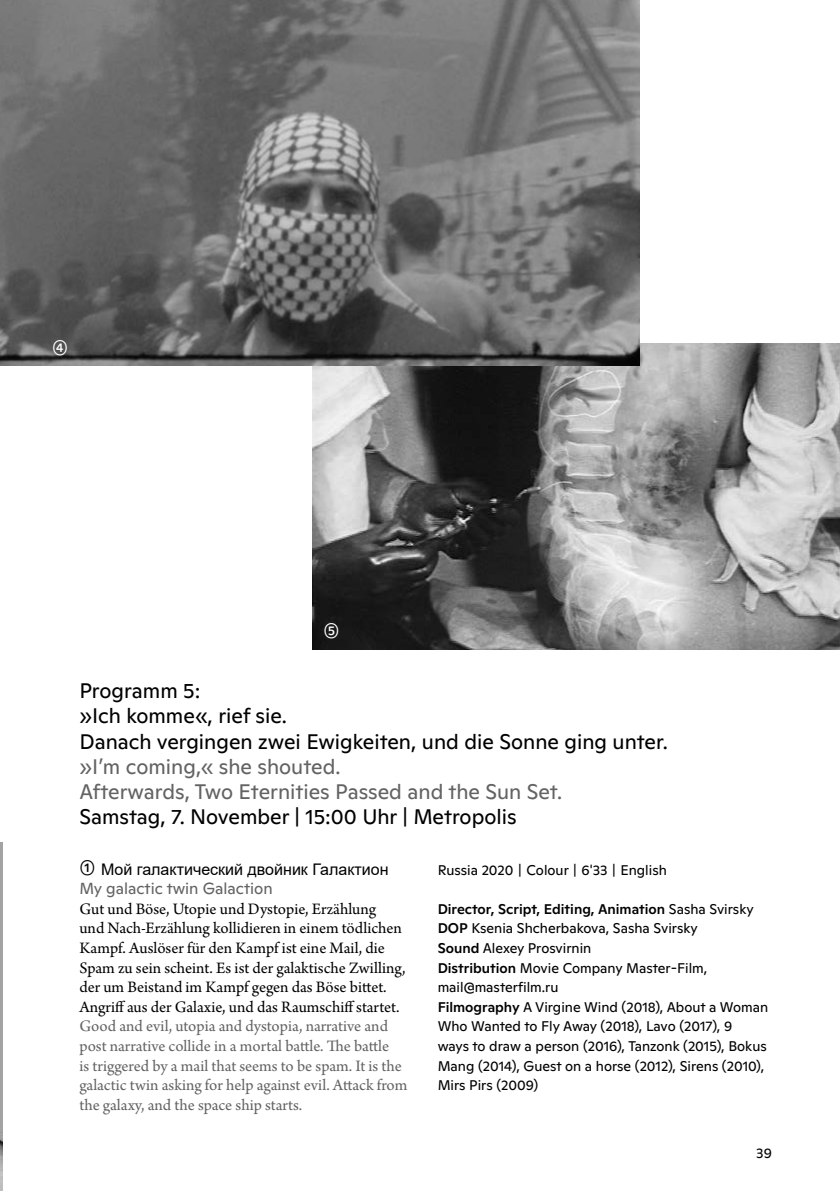
<style>
.page{position:relative;width:840px;height:1191px;background:#fff}
.page>*{position:absolute;margin:0;border:0;box-sizing:border-box;transform-origin:0 0}
.t1{font:22px "Ginto Normal";color:#fff}
.t2{font:21px/25.2px "Ginto Normal";color:#000}
.t3{font:21px/25.2px "Ginto Normal";color:#646363}
.t4{font:16.8px/19.6px "Arno Pro";color:#000}
.t5{font:16.8px/19.6px "Arno Pro";color:#646363}
.t6{font:16px "Arial";color:#000}
.t7{font:16px "Ginto Normal";color:#646363}
.t8{font:14px/19.6px "Ginto Normal";color:#000}
.s1{font-family:"Ginto Normal";font-size:22px}
.s2{font-weight:500}
</style>
<div class="page">
<img style="left:312px;top:343px;width:527px;height:307px">
<img style="left:0;top:842px;width:3px;height:349px">
<img style="left:0;top:0;width:639px;height:366px">
<h1 class="t1" style="left:52px;top:331px;width:17px">④</h1>
<h1 class="t1" style="left:323px;top:614px;width:17px">⑤</h1>
<h2 class="t2" style="left:79px;top:676px;width:589px">Programm 5:<br>»Ich komme«, rief sie.<br>Danach vergingen zwei Ewigkeiten, und die Sonne ging unter.</h2>
<h2 class="t3" style="left:79px;top:752px;width:484px">»I’m coming,« she shouted.<br>Afterwards, Two Eternities Passed and the Sun Set.</h2>
<h2 class="t2" style="left:79px;top:802px;width:438px">Samstag, 7. November | 15:00 Uhr | Metropolis</h2>
<p class="t6" style="left:79px;top:858px;width:310px"><span class="s1">①</span> Мой галактический двойник Галактион</p>
<p class="t7" style="left:79px;top:876px;width:194px">My galactic twin Galaction</p>
<p class="t4" style="left:79px;top:899px;width:327px">Gut und Böse, Utopie und Dystopie, Erzählung<br>und Nach-Erzählung kollidieren in einem tödlichen Kampf. Auslöser für den Kampf ist eine Mail, die Spam zu sein scheint. Es ist der galaktische Zwilling, der um Beistand im Kampf gegen das Böse bittet.<br>Angriff aus der Galaxie, und das Raumschiff startet.</p>
<p class="t5" style="left:79px;top:1017px;width:329px">Good and evil, utopia and dystopia, narrative and post narrative collide in a mortal battle. The battle<br>is triggered by a mail that seems to be spam. It is the galactic twin asking for help against evil. Attack from the galaxy, and the space ship starts.</p>
<p class="t8" style="left:437px;top:859px;width:230px">Russia 2020 | Colour | 6'33 | English</p>
<p class="t8" style="left:437px;top:898px;width:332px"><span class="s2">Director, Script, Editing, Animation</span> Sasha Svirsky <span class="s2">DOP</span> Ksenia Shcherbakova, Sasha Svirsky<br><span class="s2">Sound</span> Alexey Prosvirnin<br><span class="s2">Distribution</span> Movie Company Master-Film, mail@masterfilm.ru<br><span class="s2">Filmography</span> A Virgine Wind (2018), About a Woman Who Wanted to Fly Away (2018), Lavo (2017), 9<br>ways to draw a person (2016), Tanzonk (2015), Bokus Mang (2014), Guest on a horse (2012), Sirens (2010), Mirs Pirs (2009)</p>
<p class="t8" style="left:755px;top:1142px;width:17px">39</p>
</div>
